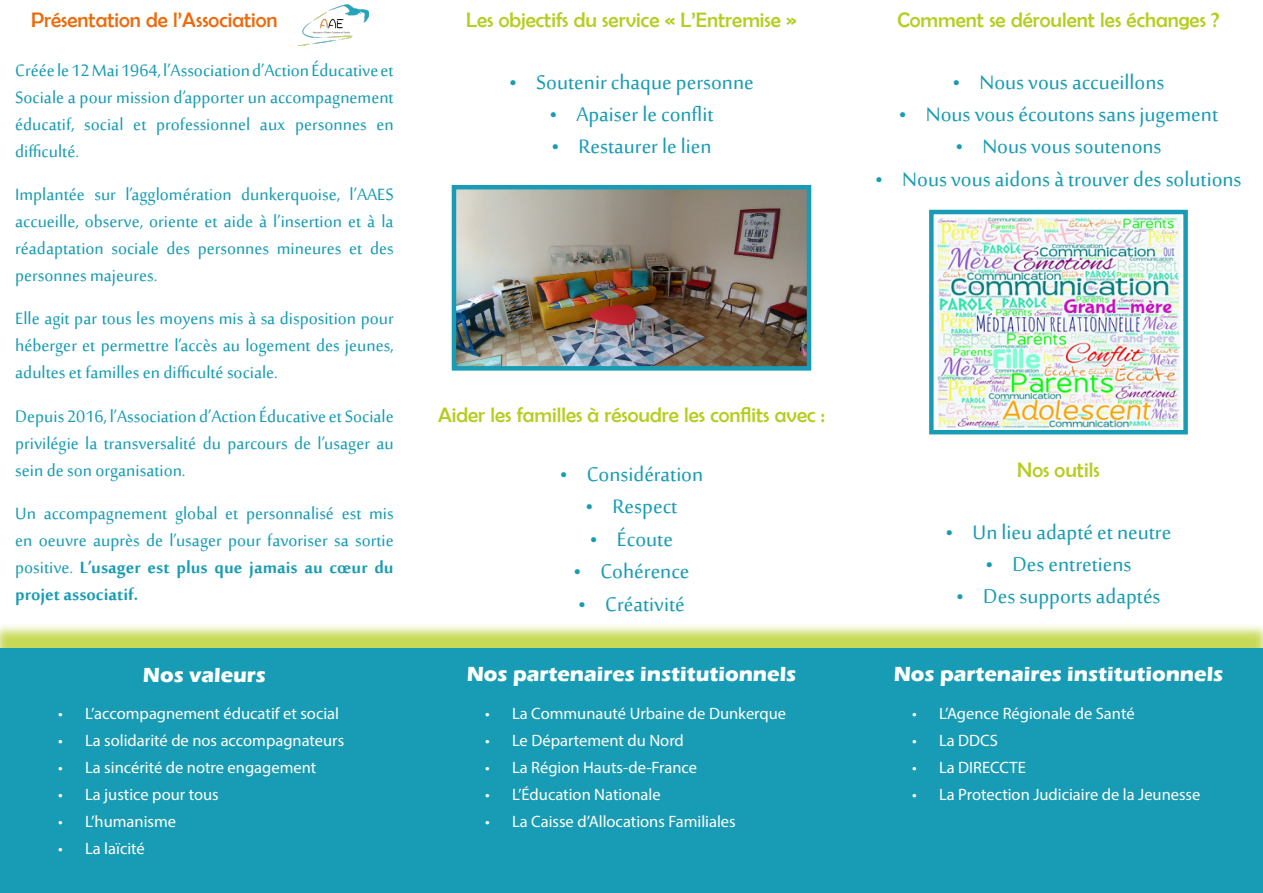
<style>
.page{position:relative;width:1263px;height:893px;background:#fff}
.page>*{position:absolute;margin:0;border:0;box-sizing:border-box;transform-origin:0 0}
.t1{font:27px "Sakkal Majalla";color:#189cb5}
.t2{font:22.5px/27px "Sakkal Majalla";color:#189cb5;text-align:justify}
.t3{font:21px "Berlin Sans FB";color:#b5cd1e}
.t4{font:700 21px "Eras ITC";color:#fff}
.t5{font:21px "Berlin Sans FB";color:#ed6a0b}
.t6{font:16.5px "Myriad Pro";color:#fff}
.s1{font-weight:700}
</style>
<div class="page">
<div style="left:0;top:623px;width:1263px;height:262px;background:#b5cd1e;opacity:.75"></div>
<div style="left:0;top:649px;width:1263px;height:244px;background:#189cb5"></div>
<img style="left:298px;top:4px;width:71px;height:42px">
<img style="left:457px;top:190px;width:349px;height:176px">
<div style="left:452px;top:185px;width:359px;height:186px;border:4px solid #189cb5"></div>
<img style="left:937px;top:217px;width:244px;height:212px">
<div style="left:929px;top:210px;width:259px;height:224px;border:4px solid #189cb5"></div>
<p class="t5" style="left:31px;top:9px;width:248px">Présentation de l’Association</p>
<p class="t2" style="left:15px;top:58px;width:380px">Créée le 12 Mai 1964, l’Association d’Action Éducative et Sociale a pour mission d’apporter un accompagnement éducatif, social et professionnel aux personnes en difficulté.</p>
<p class="t2" style="left:15px;top:182px;width:380px">Implantée sur l’agglomération dunkerquoise, l’AAES accueille, observe, oriente et aide à l’insertion et à la réadaptation sociale des personnes mineures et des personnes majeures.</p>
<p class="t2" style="left:15px;top:307px;width:380px">Elle agit par tous les moyens mis à sa disposition pour héberger et permettre l’accès au logement des jeunes, adultes et familles en difficulté sociale.</p>
<p class="t2" style="left:15px;top:404px;width:380px">Depuis 2016, l’Association d’Action Éducative et Sociale privilégie la transversalité du parcours de l’usager au sein de son organisation.</p>
<p class="t2" style="left:15px;top:501px;width:380px">Un accompagnement global et personnalisé est mis en oeuvre auprès de l’usager pour favoriser sa sortie positive. <span class="s1">L’usager est plus que jamais au cœur du projet associatif.</span></p>
<p class="t4" style="left:143px;top:663px;width:125px">Nos valeurs</p>
<p class="t6" style="left:58px;top:704px;width:283px">• L’accompagnement éducatif et social</p>
<p class="t6" style="left:58px;top:731px;width:288px">• La solidarité de nos accompagnateurs</p>
<p class="t6" style="left:58px;top:758px;width:260px">• La sincérité de notre engagement</p>
<p class="t6" style="left:58px;top:785px;width:162px">• La justice pour tous</p>
<p class="t6" style="left:58px;top:812px;width:120px">• L’humanisme</p>
<p class="t6" style="left:58px;top:839px;width:88px">• La laïcité</p>
<p class="t3" style="left:466px;top:9px;width:332px">Les objectifs du service « L’Entremise »</p>
<p class="t1" style="left:509px;top:67px;width:246px">• Soutenir chaque personne</p>
<p class="t1" style="left:549px;top:99px;width:166px">• Apaiser le conflit</p>
<p class="t1" style="left:551px;top:132px;width:162px">• Restaurer le lien</p>
<p class="t3" style="left:438px;top:403px;width:388px">Aider les familles à résoudre les conflits avec :</p>
<p class="t1" style="left:560px;top:459px;width:145px">• Considération</p>
<p class="t1" style="left:586px;top:492px;width:93px">• Respect</p>
<p class="t1" style="left:590px;top:524px;width:85px">• Écoute</p>
<p class="t1" style="left:573px;top:557px;width:118px">• Cohérence</p>
<p class="t1" style="left:578px;top:589px;width:108px">• Créativité</p>
<p class="t4" style="left:467px;top:662px;width:331px">Nos partenaires institutionnels</p>
<p class="t6" style="left:485px;top:703px;width:303px">• La Communauté Urbaine de Dunkerque</p>
<p class="t6" style="left:485px;top:730px;width:200px">• Le Département du Nord</p>
<p class="t6" style="left:485px;top:757px;width:213px">• La Région Hauts-de-France</p>
<p class="t6" style="left:485px;top:784px;width:177px">• L’Éducation Nationale</p>
<p class="t6" style="left:485px;top:811px;width:252px">• La Caisse d’Allocations Familiales</p>
<p class="t3" style="left:897px;top:9px;width:324px">Comment se déroulent les échanges ?</p>
<p class="t1" style="left:952px;top:67px;width:214px">• Nous vous accueillons</p>
<p class="t1" style="left:899px;top:99px;width:321px">• Nous vous écoutons sans jugement</p>
<p class="t1" style="left:955px;top:132px;width:208px">• Nous vous soutenons</p>
<p class="t1" style="left:875px;top:164px;width:368px">• Nous vous aidons à trouver des solutions</p>
<p class="t3" style="left:1017px;top:459px;width:84px">Nos outils</p>
<p class="t1" style="left:946px;top:517px;width:227px">• Un lieu adapté et neutre</p>
<p class="t1" style="left:985px;top:549px;width:148px">• Des entretiens</p>
<p class="t1" style="left:956px;top:582px;width:206px">• Des supports adaptés</p>
<p class="t4" style="left:894px;top:662px;width:331px">Nos partenaires institutionnels</p>
<p class="t6" style="left:912px;top:703px;width:224px">• L’Agence Régionale de Santé</p>
<p class="t6" style="left:912px;top:730px;width:87px">• La DDCS</p>
<p class="t6" style="left:912px;top:757px;width:115px">• La DIRECCTE</p>
<p class="t6" style="left:912px;top:784px;width:290px">• La Protection Judiciaire de la Jeunesse</p>
</div>
